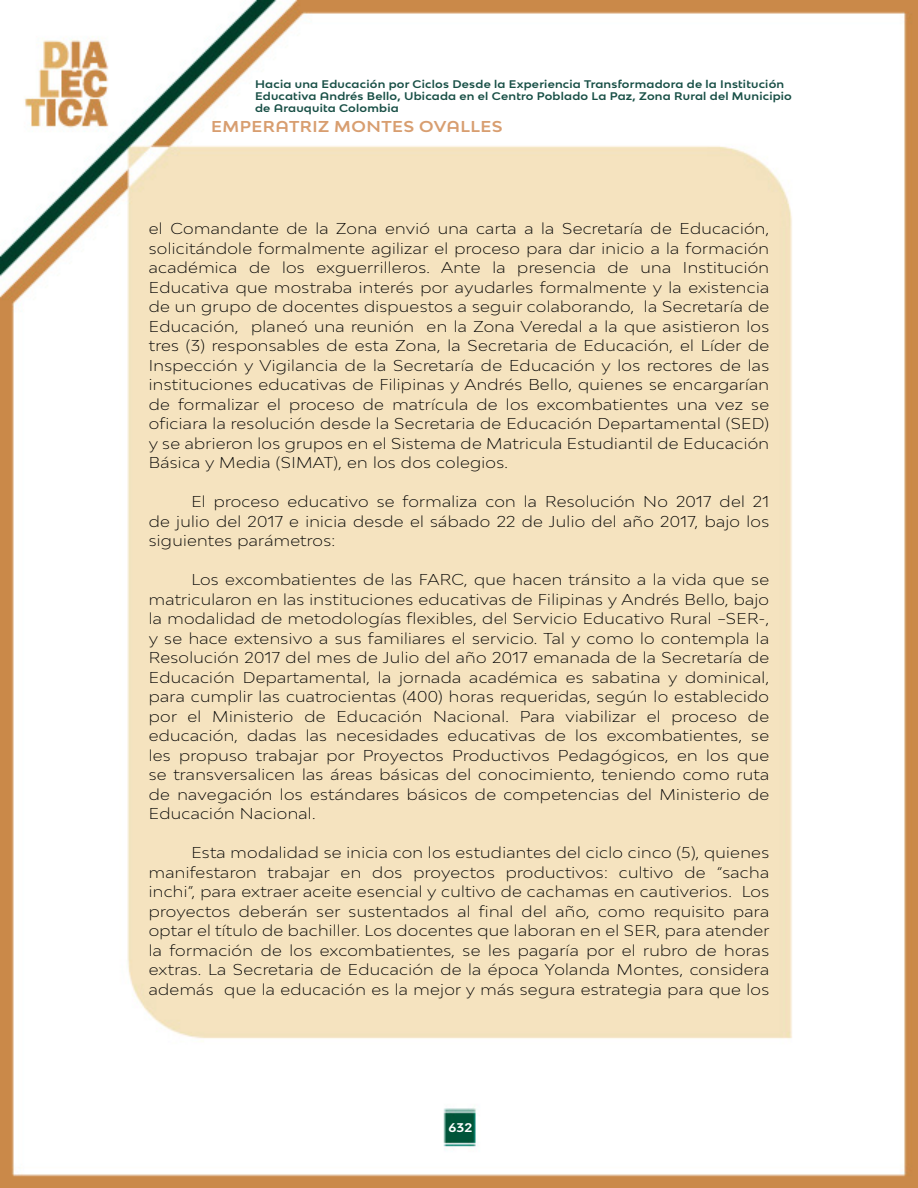
<style>
.page{position:relative;width:918px;height:1188px;background:#fff}
.page>*{position:absolute;margin:0;border:0;box-sizing:border-box;transform-origin:0 0}
.t1{font:300 expanded 15px/19.5px "Bw Modelica";letter-spacing:.02em;color:#000;text-align:justify}
.t2{font:700 expanded 15px "Bw Modelica SS01";letter-spacing:.03em;color:#d89e70}
.t3{font:700 expanded 12px "Bw Modelica SS01";color:#fff}
.t4{font:700 expanded 10.5px/12px "Bw Modelica SS01";letter-spacing:.02em;color:#184f46}
</style>
<div class="page">
<img style="left:0;top:0;width:918px;height:1188px">
<p class="t4" style="left:255px;top:78px;width:538px">Hacia una Educación por Ciclos Desde la Experiencia Transformadora de la Institución<br>Educativa Andrés Bello, Ubicada en el Centro Poblado La Paz, Zona Rural del Municipio de Arauquita Colombia</p>
<p class="t2" style="left:211px;top:117px;width:293px">EMPERATRIZ MONTES OVALLES</p>
<p class="t1" style="left:149px;top:218px;width:622px">el Comandante de la Zona envió una carta a la Secretaría de Educación, solicitándole formalmente agilizar el proceso para dar inicio a la formación académica de los exguerrilleros. Ante la presencia de una Institución Educativa que mostraba interés por ayudarles formalmente y la existencia de un grupo de docentes dispuestos a seguir colaborando, la Secretaría de Educación, planeó una reunión en la Zona Veredal a la que asistieron los tres (3) responsables de esta Zona, la Secretaria de Educación, el Líder de Inspección y Vigilancia de la Secretaría de Educación y los rectores de las instituciones educativas de Filipinas y Andrés Bello, quienes se encargarían de formalizar el proceso de matrícula de los excombatientes una vez se oficiara la resolución desde la Secretaria de Educación Departamental (SED) y se abrieron los grupos en el Sistema de Matricula Estudiantil de Educación Básica y Media (SIMAT), en los dos colegios.</p>
<p class="t1" style="left:149px;top:491px;width:622px;text-indent:43px">El proceso educativo se formaliza con la Resolución No 2017 del 21 de julio del 2017 e inicia desde el sábado 22 de Julio del año 2017, bajo los siguientes parámetros:</p>
<p class="t1" style="left:149px;top:569px;width:622px;text-indent:43px">Los excombatientes de las FARC, que hacen tránsito a la vida que se matricularon en las instituciones educativas de Filipinas y Andrés Bello, bajo la modalidad de metodologías flexibles, del Servicio Educativo Rural –SER-, y se hace extensivo a sus familiares el servicio. Tal y como lo contempla la Resolución 2017 del mes de Julio del año 2017 emanada de la Secretaría de Educación Departamental, la jornada académica es sabatina y dominical, para cumplir las cuatrocientas (400) horas requeridas, según lo establecido por el Ministerio de Educación Nacional. Para viabilizar el proceso de educación, dadas las necesidades educativas de los excombatientes, se les propuso trabajar por Proyectos Productivos Pedagógicos, en los que se transversalicen las áreas básicas del conocimiento, teniendo como ruta de navegación los estándares básicos de competencias del Ministerio de Educación Nacional.</p>
<p class="t1" style="left:149px;top:842px;width:622px;text-indent:43px">Esta modalidad se inicia con los estudiantes del ciclo cinco (5), quienes manifestaron trabajar en dos proyectos productivos: cultivo de “sacha inchi”, para extraer aceite esencial y cultivo de cachamas en cautiverios. Los proyectos deberán ser sustentados al final del año, como requisito para optar el título de bachiller. Los docentes que laboran en el SER, para atender la formación de los excombatientes, se les pagaría por el rubro de horas extras. La Secretaria de Educación de la época Yolanda Montes, considera además que la educación es la mejor y más segura estrategia para que los</p>
<p class="t3" style="left:449px;top:1119px;width:26px">632</p>
</div>
